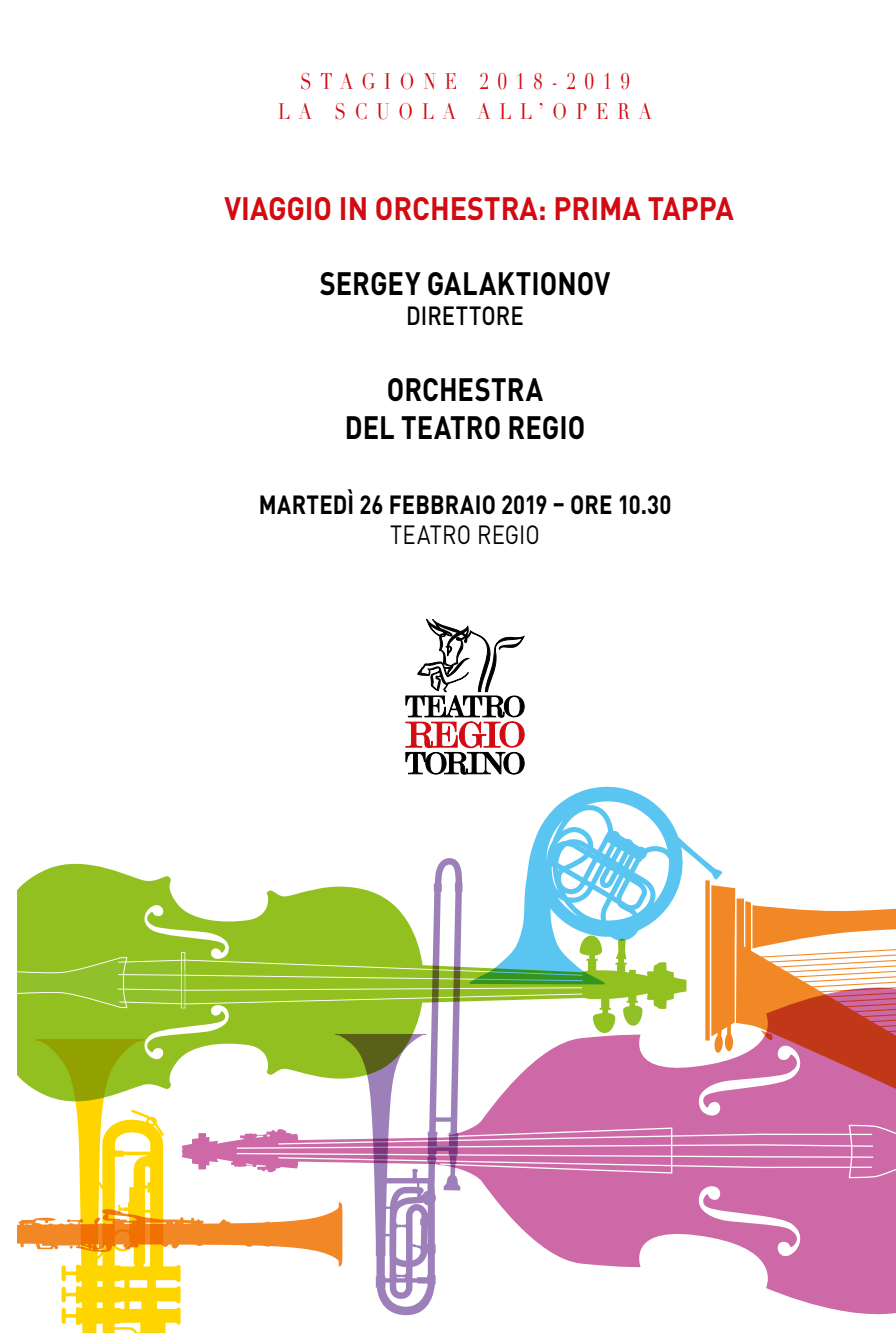
<style>
.page{position:relative;width:896px;height:1333px;background:#fff}
.page>*{position:absolute;margin:0;border:0;box-sizing:border-box;transform-origin:0 0}
.t1{font:700 32px/38.4px "DIN Pro";color:#000;text-align:center;scale:.85 1}
.t2{font:700 32px "DIN Pro";color:#d20a11;scale:.9 1}
.t3{font:700 26px "DIN Pro";letter-spacing:.005em;color:#000;scale:.85 1}
.t4{font:26px "DIN Pro";letter-spacing:.005em;color:#000;scale:.85 1}
.t5{font:500 26px "DIN Pro";letter-spacing:.005em;color:#000;scale:.85 1}
.t6{font:22px/30px "Didot";letter-spacing:.5em;color:#d20a11;text-align:center;scale:.8 1}
</style>
<div class="page">
<svg style="left:17px;top:863px;width:655px;height:175px;fill:#92c020"></svg>
<svg style="left:17px;top:952px;width:167px;height:55px;background:#97c332"></svg>
<svg style="left:462px;top:987px;width:210px;height:141px"></svg>
<svg style="left:462px;top:1128px;width:434px;height:185px;fill:#cc69a6"></svg>
<svg style="left:469px;top:786px;width:253px;height:198px"></svg>
<svg style="left:335px;top:858px;width:127px;height:456px"></svg>
<div style="left:705px;top:880px;width:5px;height:160px;background:#f18825"></div>
<svg style="left:672px;top:885px;width:224px;height:303px"></svg>
<svg style="left:17px;top:1038px;width:325px;height:295px"></svg>
<svg style="left:406px;top:618px;width:118px;height:156px"></svg>
<p class="t6" style="left:278px;top:67px;width:469px">STAGIONE 2018-2019<br>LA SCUOLA ALL’OPERA</p>
<p class="t2" style="left:224px;top:186px;width:567px">VIAGGIO IN ORCHESTRA: PRIMA TAPPA</p>
<p class="t1" style="left:320px;top:263px;width:343px">SERGEY GALAKTIONOV</p>
<p class="t5" style="left:406px;top:298px;width:140px">DIRETTORE</p>
<p class="t1" style="left:345px;top:368px;width:284px">ORCHESTRA<br>DEL TEATRO REGIO</p>
<p class="t3" style="left:259px;top:487px;width:487px">MARTEDÌ 26 FEBBRAIO 2019 – ORE 10.30</p>
<p class="t4" style="left:390px;top:517px;width:178px">TEATRO REGIO</p>
</div>
